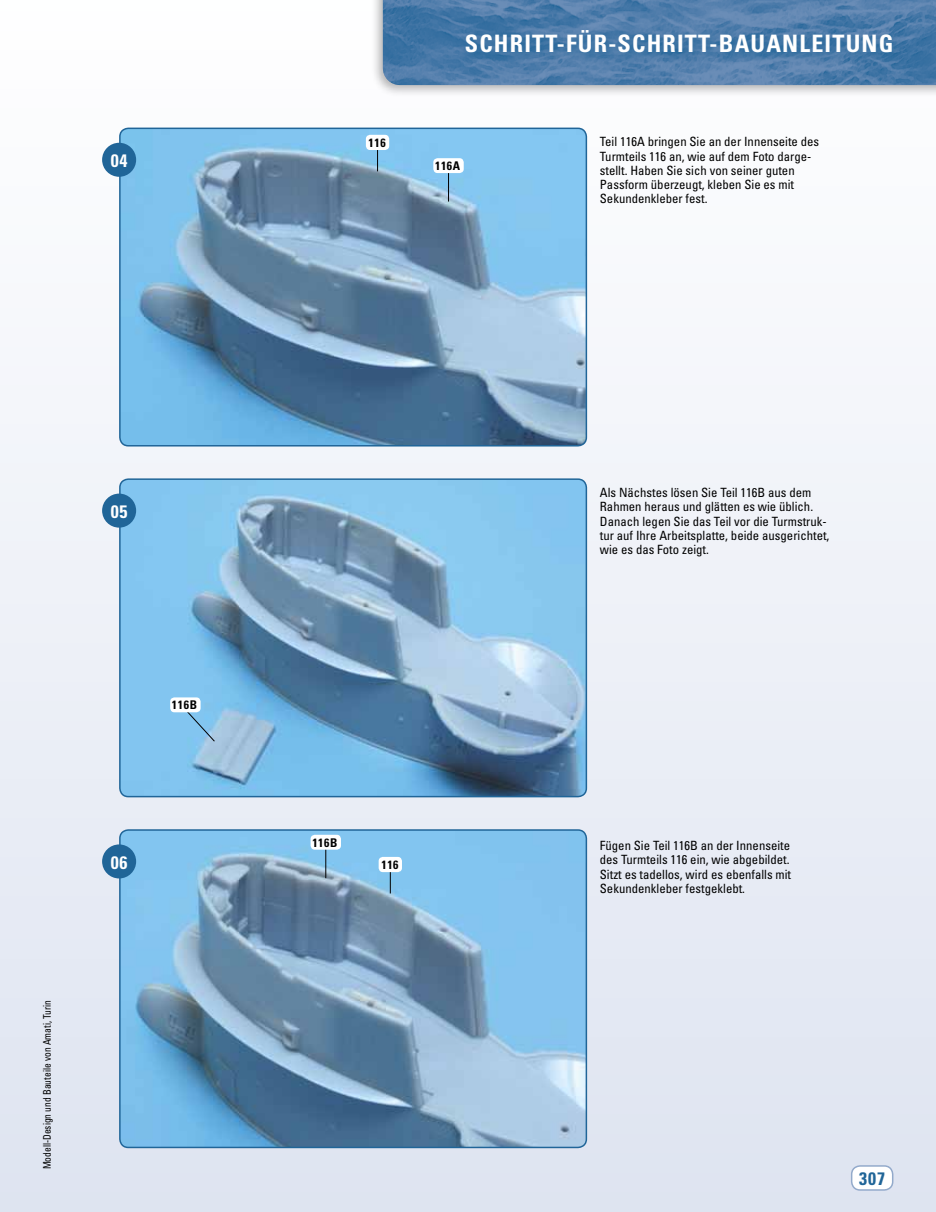
<style>
.page{position:relative;width:936px;height:1212px;background:#fff}
.page>*{position:absolute;margin:0;border:0;box-sizing:border-box;transform-origin:0 0}
.t1{font:700 condensed 24px "Univers";letter-spacing:.05em;color:#fff}
.t2{font:700 condensed 18px "Univers";color:#fff}
.t3{font:700 condensed 18px "Univers";color:#206598}
.t4{font:condensed 12.75px/14.2px "Univers";color:#000}
.t5{font:700 condensed 12px "Univers";letter-spacing:.05em;color:#000}
.t6{font:condensed 10.5px "Univers";color:#000;scale:.9 1}
</style>
<div class="page">
<div style="left:0;top:0;width:935px;height:1212px;background:linear-gradient(to bottom,#fff,#dee4f0)"></div>
<div style="left:851px;top:1166px;width:41px;height:24px;background:#fff;border-radius:9px"></div>
<div style="left:850px;top:1165px;width:43px;height:26px;border:2px solid #93aacb;border-radius:9px"></div>
<div style="left:371px;top:0;width:564px;height:97px;background:#000;opacity:.3"></div>
<img style="left:383px;top:0;width:552px;height:85px">
<svg style="left:461px;top:26px;width:441px;height:38px;background:#4577a6"></svg>
<img style="left:120px;top:830px;width:466px;height:317px">
<div style="left:119px;top:829px;width:468px;height:319px;border:2px solid #206598;border-radius:9px"></div>
<div style="left:102px;top:844px;width:34px;height:34px;background:#206598;border-radius:50%"></div>
<img style="left:120px;top:128px;width:466px;height:318px">
<div style="left:119px;top:128px;width:468px;height:318px;border:2px solid #206598;border-radius:9px"></div>
<div style="left:102px;top:143px;width:34px;height:34px;background:#206598;border-radius:50%"></div>
<img style="left:120px;top:479px;width:466px;height:317px">
<div style="left:119px;top:478px;width:468px;height:319px;border:2px solid #206598;border-radius:9px"></div>
<div style="left:102px;top:494px;width:34px;height:34px;background:#206598;border-radius:50%"></div>
<svg style="left:377px;top:150px;width:1px;height:21px"></svg>
<div style="left:366px;top:135px;width:23px;height:15px;background:#fff;border-radius:4px"></div>
<svg style="left:390px;top:872px;width:1px;height:21px"></svg>
<div style="left:378px;top:857px;width:24px;height:15px;background:#fff;border-radius:4px"></div>
<hr style="left:448px;top:170px;width:1px;height:32px;background:#000">
<div style="left:433px;top:158px;width:30px;height:15px;background:#fff;border-radius:4px"></div>
<hr style="left:325px;top:847px;width:1px;height:31px;background:#000">
<div style="left:310px;top:835px;width:31px;height:15px;background:#fff;border-radius:4px"></div>
<svg style="left:184px;top:708px;width:31px;height:34px"></svg>
<div style="left:170px;top:697px;width:30px;height:15px;background:#fff;border-radius:4px"></div>
<h2 class="t2" style="left:111px;top:150px;width:18px">04</h2>
<h2 class="t2" style="left:111px;top:500px;width:18px">05</h2>
<p class="t5" style="left:172px;top:698px;width:25px">116B</p>
<p class="t6" style="left:41px;top:1169px;width:190px;rotate:-90deg">Modell-Design und Bauteile von Amati, Turin</p>
<h2 class="t2" style="left:111px;top:851px;width:18px">06</h2>
<p class="t5" style="left:368px;top:135px;width:19px">116</p>
<h1 class="t1" style="left:465px;top:29px;width:330px">SCHRITT-FÜR-SCHRITT-BAUANLEI</h1>
<h1 class="t1" style="left:832px;top:29px;width:30px">TUNG</h1>
<p class="t5" style="left:435px;top:158px;width:25px">116a</p>
<p class="t4" style="left:600px;top:134px;width:221px">Teil 116A bringen Sie an der Innenseite des Turmteils 116 an, wie auf dem Foto darge&shy;stellt. Haben Sie sich von seiner guten Passform überzeugt, kleben Sie es mit Sekundenkleber fest.</p>
<p class="t5" style="left:312px;top:835px;width:25px">116B</p>
<p class="t5" style="left:381px;top:857px;width:19px">116</p>
<p class="t4" style="left:600px;top:485px;width:231px">Als Nächstes lösen Sie Teil 116B aus dem Rahmen heraus und glätten es wie üblich.<br>Danach legen Sie das Teil vor die Turmstruk&shy;tur auf Ihre Arbeitsplatte, beide ausgerichtet, wie es das Foto zeigt.</p>
<p class="t4" style="left:600px;top:838px;width:193px">Fügen Sie Teil 116B an der Innenseite des Turmteils 116 ein, wie abgebildet.<br>Sitzt es tadellos, wird es ebenfalls mit Sekundenkleber festgeklebt.</p>
<h2 class="t3" style="left:859px;top:1167px;width:27px">307</h2>
</div>
